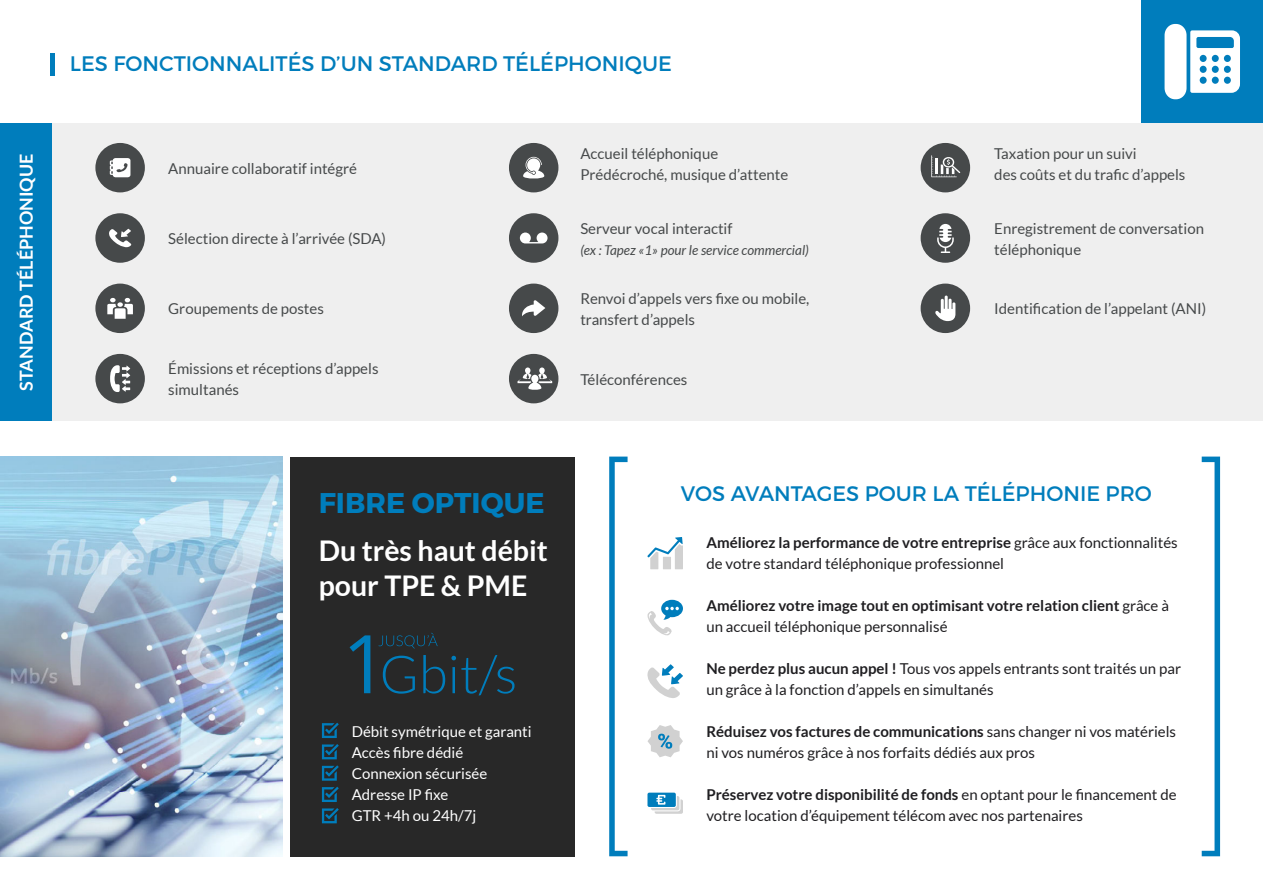
<style>
.page{position:relative;width:1263px;height:893px;background:#fff}
.page>*{position:absolute;margin:0;border:0;box-sizing:border-box;transform-origin:0 0}
.t1{font:700 28.5px/34.5px "Lato";color:#fff}
.t2{font:700 28.5px "Montserrat";color:#007dbc}
.t3{font:21px "Montserrat";color:#007dbc}
.t4{font:700 18px "Lato";color:#fff}
.t5{font:15px/21px "Lato";color:#1f1e21}
.t6{font:15px/21px "Lato";color:#46494a}
.t7{font:700 15px/21px "Lato";color:#1f1e21}
.t8{font:15px "Lato";color:#fff}
.t9{font:italic 13.5px "Lato";color:#46494a}
.s1{font-weight:700}
.s2{font-weight:400}
</style>
<div class="page">
<div style="left:1141px;top:0;width:122px;height:123px;background:#007dbc"></div>
<svg style="left:1164px;top:24px;width:76px;height:75px"></svg>
<div style="left:0;top:123px;width:1263px;height:298px;background:#efefef"></div>
<div style="left:0;top:123px;width:51px;height:298px;background:#007dbc"></div>
<div style="left:95px;top:213px;width:50px;height:50px;background:#46494a;border-radius:50%"></div>
<svg style="left:109px;top:229px;width:22px;height:18px"></svg>
<div style="left:95px;top:284px;width:50px;height:49px;background:#46494a;border-radius:50%"></div>
<svg style="left:107px;top:298px;width:26px;height:21px"></svg>
<div style="left:95px;top:143px;width:50px;height:49px;background:#46494a;border-radius:50%"></div>
<svg style="left:110px;top:158px;width:20px;height:19px"></svg>
<div style="left:95px;top:354px;width:50px;height:49px;background:#46494a;border-radius:50%"></div>
<svg style="left:110px;top:365px;width:20px;height:27px"></svg>
<div style="left:509px;top:143px;width:49px;height:49px;background:#46494a;border-radius:50%"></div>
<svg style="left:523px;top:157px;width:21px;height:22px"></svg>
<div style="left:509px;top:284px;width:49px;height:49px;background:#46494a;border-radius:50%"></div>
<svg style="left:522px;top:300px;width:23px;height:16px"></svg>
<div style="left:509px;top:354px;width:49px;height:49px;background:#46494a;border-radius:50%"></div>
<svg style="left:517px;top:367px;width:35px;height:23px"></svg>
<div style="left:509px;top:213px;width:49px;height:50px;background:#46494a;border-radius:50%"></div>
<svg style="left:520px;top:233px;width:27px;height:10px"></svg>
<div style="left:921px;top:143px;width:49px;height:49px;background:#46494a;border-radius:50%"></div>
<svg style="left:931px;top:155px;width:29px;height:22px"></svg>
<div style="left:921px;top:284px;width:49px;height:49px;background:#46494a;border-radius:50%"></div>
<svg style="left:935px;top:296px;width:20px;height:25px"></svg>
<div style="left:921px;top:213px;width:49px;height:50px;background:#46494a;border-radius:50%"></div>
<svg style="left:937px;top:224px;width:17px;height:29px"></svg>
<div style="left:50px;top:53px;width:5px;height:23px;background:#007dbc"></div>
<div style="left:290px;top:457px;width:284px;height:399px;background:#282828"></div>
<svg style="left:322px;top:723px;width:17px;height:15px"></svg>
<svg style="left:322px;top:744px;width:17px;height:15px"></svg>
<svg style="left:322px;top:765px;width:17px;height:16px"></svg>
<svg style="left:322px;top:787px;width:17px;height:15px"></svg>
<svg style="left:322px;top:808px;width:17px;height:15px"></svg>
<img style="left:0;top:457px;width:283px;height:399px">
<svg style="left:350px;top:633px;width:164px;height:62px"></svg>
<svg style="left:647px;top:664px;width:36px;height:34px"></svg>
<svg style="left:647px;top:600px;width:36px;height:36px"></svg>
<svg style="left:647px;top:793px;width:36px;height:21px"></svg>
<svg style="left:647px;top:537px;width:36px;height:32px"></svg>
<svg style="left:647px;top:725px;width:36px;height:32px"></svg>
<svg style="left:609px;top:457px;width:18px;height:399px"></svg>
<svg style="left:1202px;top:457px;width:18px;height:399px"></svg>
<p class="t4" style="left:16px;top:391px;width:238px;rotate:-90deg">STANDARD TÉLÉPHONIQUE</p>
<p class="t3" style="left:70px;top:51px;width:603px">LES FONCTIONNALITÉS D’UN STANDARD TÉLÉPHONIQUE</p>
<p class="t6" style="left:168px;top:158px;width:190px">Annuaire collaboratif intégré</p>
<p class="t6" style="left:168px;top:228px;width:219px">Sélection directe à l’arrivée (SDA)</p>
<p class="t6" style="left:168px;top:298px;width:157px">Groupements de postes</p>
<p class="t6" style="left:168px;top:358px;width:212px">Émissions et réceptions d’appels simultanés</p>
<p class="t6" style="left:580px;top:142px;width:139px">Accueil téléphonique</p>
<p class="t6" style="left:580px;top:163px;width:210px">Prédécroché, musique d’attente</p>
<p class="t6" style="left:580px;top:217px;width:154px">Serveur vocal interactif</p>
<p class="t9" style="left:580px;top:242px;width:230px">(ex : Tapez «1» pour le service commercial)</p>
<p class="t6" style="left:580px;top:288px;width:231px">Renvoi d’appels vers fixe ou mobile, transfert d’appels</p>
<p class="t6" style="left:580px;top:369px;width:109px">Téléconférences</p>
<p class="t6" style="left:994px;top:142px;width:144px">Taxation pour un suivi</p>
<p class="t6" style="left:994px;top:163px;width:193px">des coûts et du trafic d’appels</p>
<p class="t6" style="left:994px;top:217px;width:211px">Enregistrement de conversation téléphonique</p>
<p class="t6" style="left:994px;top:298px;width:213px">Identification de l’appelant (ANI)</p>
<p class="t2" style="left:319px;top:485px;width:227px">FIBRE OPTIQUE</p>
<p class="t1" style="left:319px;top:533px;width:231px">Du très haut débit pour TPE &amp; PME</p>
<p class="t8" style="left:352px;top:723px;width:181px">Débit symétrique et garanti</p>
<p class="t8" style="left:352px;top:744px;width:113px">Accès fibre dédié</p>
<p class="t8" style="left:352px;top:765px;width:137px">Connexion sécurisée</p>
<p class="t8" style="left:352px;top:786px;width:98px">Adresse IP fixe</p>
<p class="t8" style="left:352px;top:807px;width:126px">GTR +4h ou 24h/7j</p>
<p class="t3" style="left:681px;top:481px;width:472px">VOS AVANTAGES POUR LA TÉLÉPHONIE PRO</p>
<p class="t5" style="left:706px;top:532px;width:473px"><span class="s1">Améliorez la performance de votre entreprise</span> grâce aux fonctionnalités de votre standard téléphonique professionnel</p>
<p class="t7" style="left:706px;top:595px;width:464px">Améliorez votre image tout en optimisant votre relation client <span class="s2">grâce à un accueil téléphonique personnalisé</span></p>
<p class="t5" style="left:706px;top:658px;width:476px"><span class="s1">Ne perdez plus aucun appel !</span> Tous vos appels entrants sont traités un par un grâce à la fonction d’appels en simultanés</p>
<p class="t5" style="left:706px;top:721px;width:471px"><span class="s1">Réduisez vos factures de communications</span> sans changer ni vos matériels ni vos numéros grâce à nos forfaits dédiés aux pros</p>
<p class="t5" style="left:706px;top:784px;width:472px"><span class="s1">Préservez votre disponibilité de fonds</span> en optant pour le financement de votre location d’équipement télécom avec nos partenaires</p>
</div>
